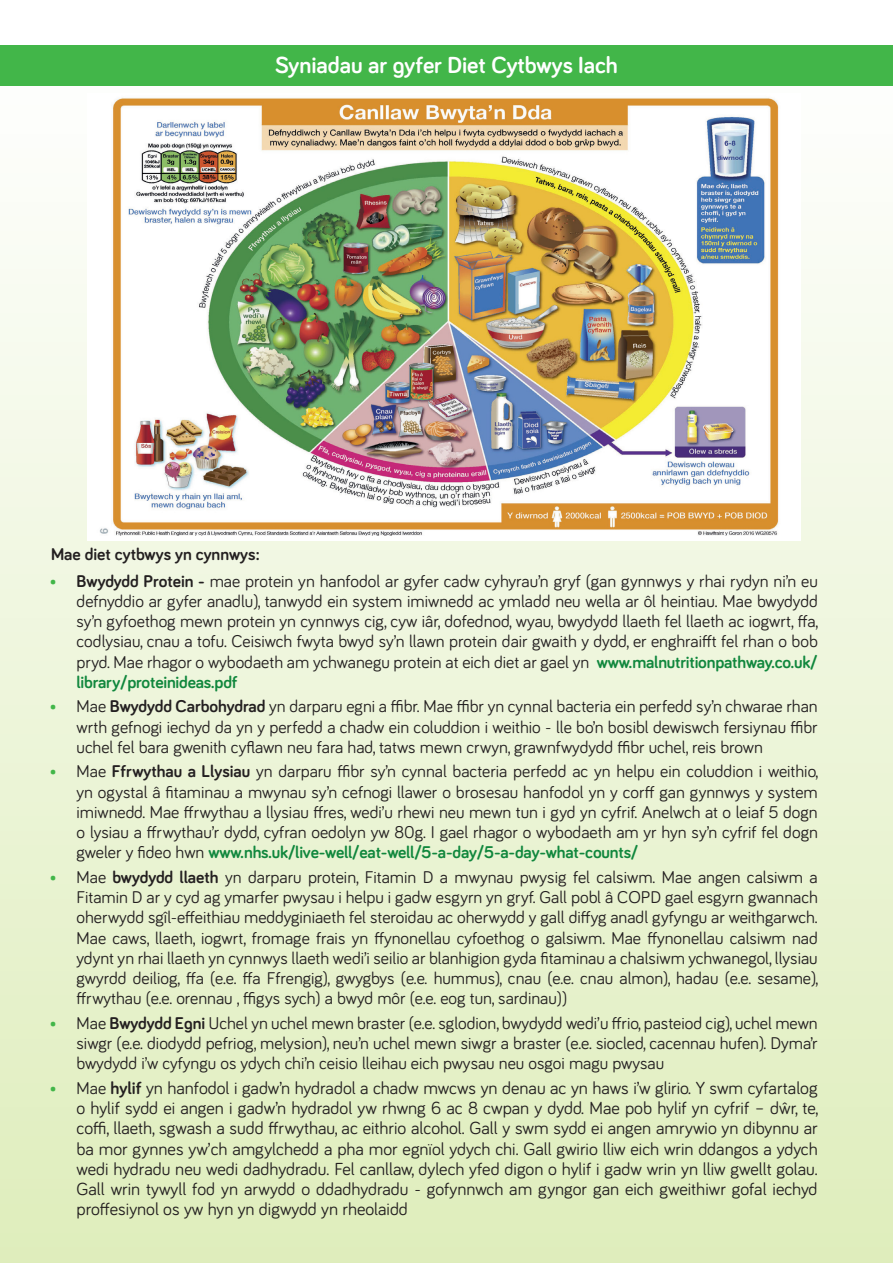
<style>
.page{position:relative;width:893px;height:1263px;background:#fff}
.page>*{position:absolute;margin:0;border:0;box-sizing:border-box;transform-origin:0 0}
.t1{font:700 24px "Bariol";color:#fff}
.t2{font:18px/20.2px "Bariol";color:#231f20;text-align:justify}
.t3{font:17.55px/20.2px "Bariol";color:#231f20;text-align:justify}
.t4{font:700 17.55px "Bariol";color:#231f20}
.s1{color:#42b649}
.s2{font-weight:700}
.s3{font-weight:700;color:#10873d}
.s4{font-size:17.55px;color:#42b649}
.s5{font-size:17.55px}
</style>
<div class="page">
<div style="left:0;top:0;width:893px;height:1263px;background:linear-gradient(to bottom,#fff,#dfedbc)"></div>
<div style="left:0;top:46px;width:893px;height:40px;background:#42b649"></div>
<hr style="left:892px;top:670px;width:1px;height:40px;background:#42b649">
<hr style="left:892px;top:833px;width:1px;height:40px;background:#42b649">
<img style="left:87px;top:93px;width:713px;height:448px">
<p class="t1" style="left:275px;top:48px;width:344px">Syniadau ar gyfer Diet Cytbwys Iach</p>
<p class="t4" style="left:51px;top:542px;width:210px">Mae diet cytbwys yn cynnwys:</p>
<p class="t3" style="left:77px;top:570px;width:743px;text-indent:-27px"><span class="s1">•</span> <span class="s2">Bwydydd Protein -</span> mae protein yn hanfodol ar gyfer cadw cyhyrau’n gryf (gan gynnwys y rhai rydyn ni’n eu defnyddio ar gyfer anadlu), tanwydd ein system imiwnedd ac ymladd neu wella ar ôl heintiau. Mae bwydydd sy’n gyfoethog mewn protein yn cynnwys cig, cyw iâr, dofednod, wyau, bwydydd llaeth fel llaeth ac iogwrt, ffa, codlysiau, cnau a tofu. Ceisiwch fwyta bwyd sy’n llawn protein dair gwaith y dydd, er enghraifft fel rhan o bob pryd. Mae rhagor o wybodaeth am ychwanegu protein at eich diet ar gael yn <span class="s3">www.malnutritionpathway.co.uk/ library/proteinideas.pdf</span></p>
<p class="t3" style="left:77px;top:695px;width:743px;text-indent:-27px"><span class="s1">•</span> Mae <span class="s2">Bwydydd Carbohydrad</span> yn darparu egni a ffibr. Mae ffibr yn cynnal bacteria ein perfedd sy’n chwarae rhan wrth gefnogi iechyd da yn y perfedd a chadw ein coluddion i weithio - lle bo’n bosibl dewiswch fersiynau ffibr uchel fel bara gwenith cyflawn neu fara had, tatws mewn crwyn, grawnfwydydd ffibr uchel, reis brown</p>
<p class="t3" style="left:77px;top:760px;width:743px;text-indent:-27px"><span class="s1">•</span> Mae <span class="s2">Ffrwythau a Llysiau</span> yn darparu ffibr sy’n cynnal bacteria perfedd ac yn helpu ein coluddion i weithio, yn ogystal â fitaminau a mwynau sy’n cefnogi llawer o brosesau hanfodol yn y corff gan gynnwys y system imiwnedd. Mae ffrwythau a llysiau ffres, wedi’u rhewi neu mewn tun i gyd yn cyfrif. Anelwch at o leiaf 5 dogn o lysiau a ffrwythau’r dydd, cyfran oedolyn yw 80g. I gael rhagor o wybodaeth am yr hyn sy’n cyfrif fel dogn gweler y fideo hwn <span class="s3">www.nhs.uk/live-well/eat-well/5-a-day/5-a-day-what-counts/</span></p>
<p class="t3" style="left:77px;top:866px;width:743px;text-indent:-27px"><span class="s1">•</span> Mae <span class="s2">bwydydd llaeth</span> yn darparu protein, Fitamin D a mwynau pwysig fel calsiwm. Mae angen calsiwm a Fitamin D ar y cyd ag ymarfer pwysau i helpu i gadw esgyrn yn gryf. Gall pobl â COPD gael esgyrn gwannach oherwydd sgîl-effeithiau meddyginiaeth fel steroidau ac oherwydd y gall diffyg anadl gyfyngu ar weithgarwch.<br>Mae caws, llaeth, iogwrt, fromage frais yn ffynonellau cyfoethog o galsiwm. Mae ffynonellau calsiwm nad ydynt yn rhai llaeth yn cynnwys llaeth wedi’i seilio ar blanhigion gyda fitaminau a chalsiwm ychwanegol, llysiau gwyrdd deiliog, ffa (e.e. ffa Ffrengig), gwygbys (e.e. hummus), cnau (e.e. cnau almon), hadau (e.e. sesame), ffrwythau (e.e. orennau , ffigys sych) a bwyd môr (e.e. eog tun, sardinau))</p>
<p class="t3" style="left:77px;top:1012px;width:743px;text-indent:-27px"><span class="s1">•</span> Mae <span class="s2">Bwydydd Egni</span> Uchel yn uchel mewn braster (e.e. sglodion, bwydydd wedi’u ffrio, pasteiod cig), uchel mewn siwgr (e.e. diodydd pefriog, melysion), neu’n uchel mewn siwgr a braster (e.e. siocled, cacennau hufen). Dyma’r bwydydd i’w cyfyngu os ydych chi’n ceisio lleihau eich pwysau neu osgoi magu pwysau</p>
<p class="t2" style="left:77px;top:1077px;width:743px;text-indent:-27px"><span class="s4">•</span> <span class="s5">Mae</span> <span class="s2">hylif</span> yn hanfodol i gadw’n hydradol a chadw mwcws yn denau ac yn haws i’w glirio. Y swm cyfartalog o hylif sydd ei angen i gadw’n hydradol yw rhwng 6 ac 8 cwpan y dydd. Mae pob hylif yn cyfrif – dŵr, te, coffi, llaeth, sgwash a sudd ffrwythau, ac eithrio alcohol. Gall y swm sydd ei angen amrywio yn dibynnu ar ba mor gynnes yw’ch amgylchedd a pha mor egnïol ydych chi. Gall gwirio lliw eich wrin ddangos a ydych wedi hydradu neu wedi dadhydradu. Fel canllaw, dylech yfed digon o hylif i gadw wrin yn lliw gwellt golau.<br>Gall wrin tywyll fod yn arwydd o ddadhydradu - gofynnwch am gyngor gan eich gweithiwr gofal iechyd proffesiynol os yw hyn yn digwydd yn rheolaidd</p>
</div>
